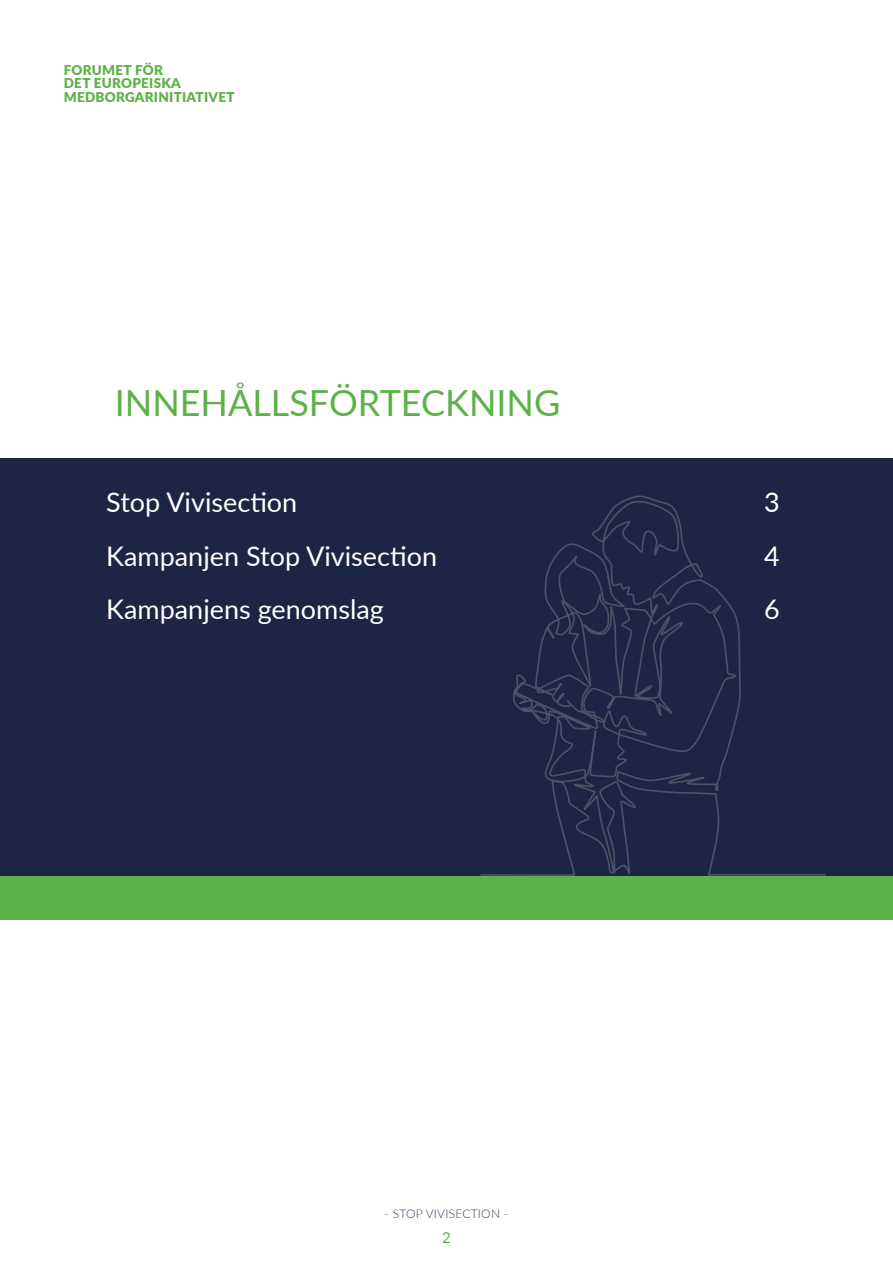
<style>
.page{position:relative;width:893px;height:1263px;background:#fff}
.page>*{position:absolute;margin:0;border:0;box-sizing:border-box;transform-origin:0 0}
.t1{font:36px "Lato";color:#5cb246}
.t2{font:27px "Lato";color:#fff}
.t3{font:15px "Lato";color:#5cb246}
.t4{font:900 13.5px/13.5px "Lato";letter-spacing:.02em;color:#5cb246}
.t5{font:300 12px "Lato";letter-spacing:.02em;color:#3c3e5c}
</style>
<div class="page">
<div style="left:0;top:459px;width:893px;height:417px;background:#1c2543"></div>
<svg style="left:480px;top:495px;width:346px;height:381px"></svg>
<div style="left:0;top:876px;width:893px;height:43px;background:#5cb246"></div>
<p class="t4" style="left:64px;top:62px;width:172px">FORUMET FÖR<br>DET EUROPEISKA<br>MEDBORGARINITIATIVET</p>
<h1 class="t1" style="left:115px;top:377px;width:447px">INNEHÅLLSFÖRTECKNING</h1>
<p class="t2" style="left:106px;top:483px;width:193px">Stop Vivisection</p>
<p class="t2" style="left:764px;top:483px;width:17px">3</p>
<p class="t2" style="left:106px;top:536px;width:332px">Kampanjen Stop Vivisection</p>
<p class="t2" style="left:764px;top:536px;width:17px">4</p>
<p class="t2" style="left:106px;top:590px;width:279px">Kampanjens genomslag</p>
<p class="t2" style="left:764px;top:590px;width:17px">6</p>
<p class="t5" style="left:385px;top:1206px;width:125px">- STOP VIVISECTION -</p>
<p class="t3" style="left:442px;top:1227px;width:10px">2</p>
</div>
